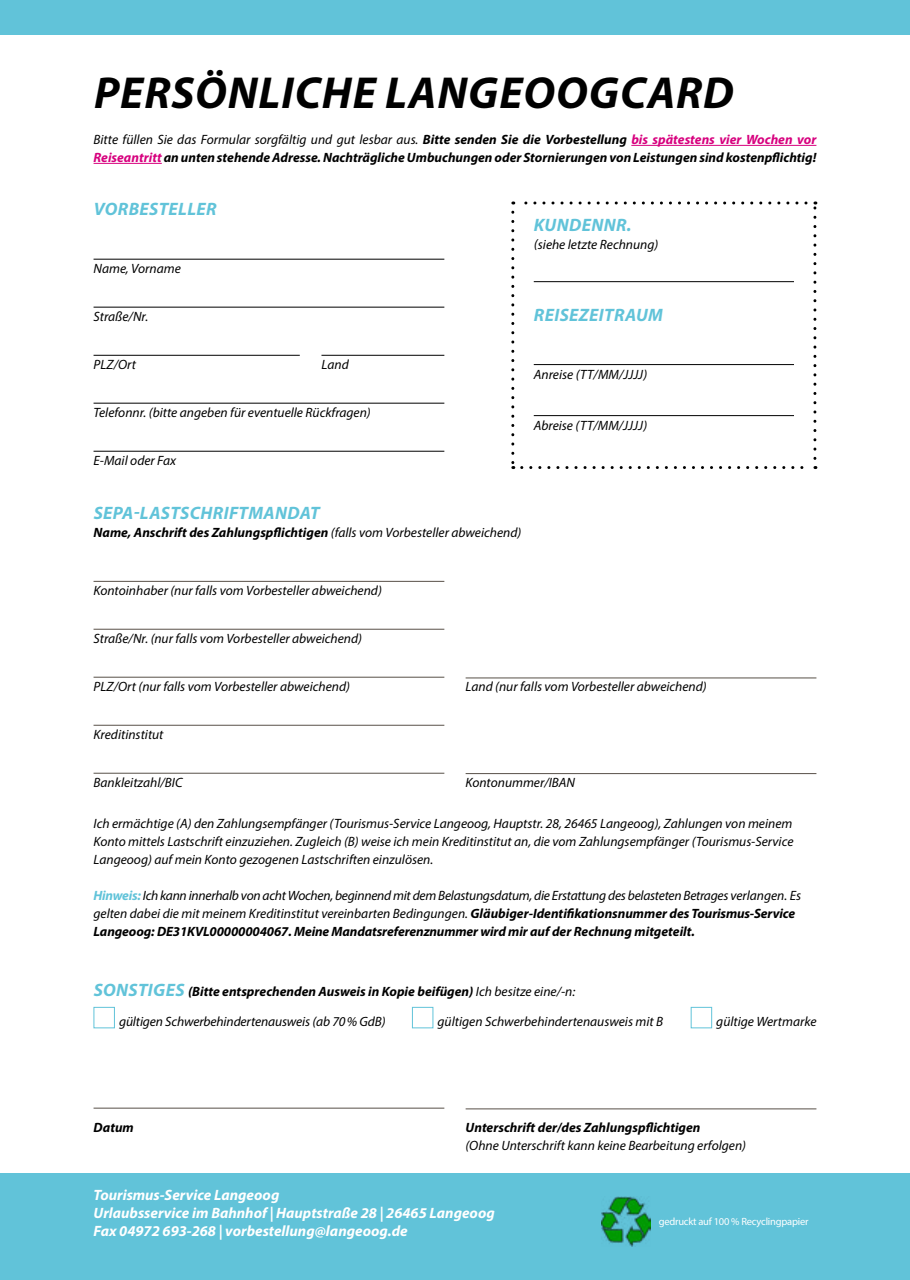
<style>
.page{position:relative;width:910px;height:1280px;background:#fff}
.page>*{position:absolute;margin:0;border:0;box-sizing:border-box;transform-origin:0 0}
.t1{font:italic 700 45px "Myriad Pro";letter-spacing:.02em;color:#000}
.t2{font:italic 700 18px "Myriad Pro";letter-spacing:.02em;color:#61c3d9}
.t3{font:italic 700 15px/18px "Myriad Pro";color:#fff}
.t4{font:italic 13.5px/18px "Myriad Pro";color:#000;text-align:justify}
.t5{font:italic 700 13.5px/18px "Myriad Pro";color:#000}
.t6{font:italic 13.5px/18px "Myriad Pro";letter-spacing:-.02em;color:#000}
.t7{font:10.5px "Myriad Pro";letter-spacing:-.02em;color:#fff}
.s1{font-weight:400}
.s2{color:#d7007e}
.s3{font-weight:700;color:#61c3d9}
.s4{font-weight:700}
.s5{font-size:18px;color:#61c3d9}
</style>
<div class="page">
<hr style="left:631px;top:145px;width:185px;height:1px;background:#d7007e">
<hr style="left:94px;top:163px;width:68px;height:1px;background:#d7007e">
<div style="left:0;top:1174px;width:910px;height:106px;background:#61c3d9"></div>
<div style="left:94px;top:1007px;width:21px;height:21px;border:1px solid #61c3d9"></div>
<div style="left:412px;top:1007px;width:21px;height:21px;border:1px solid #61c3d9"></div>
<div style="left:691px;top:1007px;width:21px;height:21px;border:1px solid #61c3d9"></div>
<hr style="left:94px;top:259px;width:350px;height:1px;background:#000">
<hr style="left:94px;top:307px;width:350px;height:1px;background:#000">
<hr style="left:94px;top:355px;width:206px;height:1px;background:#000">
<hr style="left:321px;top:355px;width:123px;height:1px;background:#000">
<hr style="left:94px;top:403px;width:350px;height:1px;background:#000">
<hr style="left:94px;top:451px;width:350px;height:1px;background:#000">
<hr style="left:94px;top:581px;width:350px;height:1px;background:#585048">
<hr style="left:94px;top:629px;width:350px;height:1px;background:#585048">
<hr style="left:94px;top:677px;width:350px;height:1px;background:#585048">
<hr style="left:94px;top:725px;width:350px;height:1px;background:#585048">
<hr style="left:94px;top:773px;width:350px;height:1px;background:#585048">
<hr style="left:466px;top:677px;width:350px;height:1px;background:#585048">
<hr style="left:466px;top:773px;width:350px;height:1px;background:#585048">
<hr style="left:94px;top:1108px;width:350px;height:1px;background:#585048">
<hr style="left:466px;top:1108px;width:350px;height:1px;background:#585048">
<svg style="left:511px;top:212px;width:3px;height:257px"></svg>
<svg style="left:522px;top:466px;width:294px;height:3px"></svg>
<svg style="left:813px;top:201px;width:3px;height:257px"></svg>
<svg style="left:513px;top:201px;width:293px;height:3px"></svg>
<hr style="left:534px;top:281px;width:260px;height:1px;background:#000">
<hr style="left:534px;top:364px;width:260px;height:1px;background:#000">
<hr style="left:534px;top:415px;width:260px;height:1px;background:#000">
<div style="left:0;top:0;width:910px;height:34px;background:#61c3d9"></div>
<img style="left:601px;top:1196px;width:49px;height:50px">
<h1 class="t1" style="left:94px;top:64px;width:641px">PERSÖNLICHE LANGEOOGCARD</h1>
<p class="t5" style="left:94px;top:130px;width:724px"><span class="s1">Bitte füllen Sie das Formular sorgfältig und gut lesbar aus.</span> Bitte senden Sie die Vorbestellung <span class="s2">bis spätestens vier Wochen vor<br>Reiseantritt</span> an unten stehende Adresse. Nachträgliche Umbuchungen oder Stornierungen von Leistungen sind kostenpflichtig!</p>
<h2 class="t2" style="left:94px;top:197px;width:124px">VORBESTELLER</h2>
<p class="t4" style="left:94px;top:259px;width:89px">Name, Vorname</p>
<p class="t4" style="left:94px;top:307px;width:56px">Straße/Nr.</p>
<p class="t4" style="left:94px;top:355px;width:44px">PLZ/Ort</p>
<p class="t4" style="left:322px;top:355px;width:29px">Land</p>
<p class="t4" style="left:94px;top:403px;width:279px">Telefonnr. (bitte angeben für eventuelle Rückfragen)</p>
<p class="t4" style="left:94px;top:451px;width:84px">E-Mail oder Fax</p>
<h2 class="t2" style="left:534px;top:213px;width:99px">KUNDENNR.</h2>
<p class="t4" style="left:534px;top:235px;width:126px">(siehe letzte Rechnung)</p>
<h2 class="t2" style="left:534px;top:303px;width:131px">REISEZEITRAUM</h2>
<p class="t4" style="left:534px;top:365px;width:115px">Anreise (TT/MM/JJJJ)</p>
<p class="t4" style="left:534px;top:416px;width:115px">Abreise (TT/MM/JJJJ)</p>
<h2 class="t2" style="left:94px;top:501px;width:227px">SEPA-LASTSCHRIFTMANDAT</h2>
<p class="t5" style="left:94px;top:523px;width:429px">Name, Anschrift des Zahlungspflichtigen <span class="s1">(falls vom Vorbesteller abweichend)</span></p>
<p class="t4" style="left:94px;top:581px;width:290px">Kontoinhaber (nur falls vom Vorbesteller abweichend)</p>
<p class="t4" style="left:94px;top:629px;width:270px">Straße/Nr. (nur falls vom Vorbesteller abweichend)</p>
<p class="t4" style="left:94px;top:677px;width:258px">PLZ/Ort (nur falls vom Vorbesteller abweichend)</p>
<p class="t4" style="left:466px;top:677px;width:243px">Land (nur falls vom Vorbesteller abweichend)</p>
<p class="t4" style="left:94px;top:725px;width:72px">Kreditinstitut</p>
<p class="t4" style="left:94px;top:773px;width:91px">Bankleitzahl/BIC</p>
<p class="t4" style="left:466px;top:773px;width:111px">Kontonummer/IBAN</p>
<p class="t4" style="left:94px;top:814px;width:701px">Ich ermächtige (A) den Zahlungsempfänger (Tourismus-Service Langeoog, Hauptstr. 28, 26465 Langeoog), Zahlungen von meinem Konto mittels Lastschrift einzuziehen. Zugleich (B) weise ich mein Kreditinstitut an, die vom Zahlungsempfänger (Tourismus-Service Langeoog) auf mein Konto gezogenen Lastschriften einzulösen.</p>
<p class="t6" style="left:94px;top:886px;width:709px"><span class="s3">Hinweis:</span> Ich kann innerhalb von acht Wochen, beginnend mit dem Belastungsdatum, die Erstattung des belasteten Betrages verlangen. Es gelten dabei die mit meinem Kreditinstitut vereinbarten Bedingungen. <span class="s4">Gläubiger-Identifikationsnummer des Tourismus-Service<br>Langeoog: DE31KVL00000004067. Meine Mandatsreferenznummer wird mir auf der Rechnung mitgeteilt.</span></p>
<p class="t5" style="left:94px;top:982px;width:483px"><span class="s5">SONSTIGES</span> (Bitte entsprechenden Ausweis in Kopie beifügen) <span class="s1">Ich besitze eine/-n:</span></p>
<p class="t4" style="left:119px;top:1012px;width:268px">gültigen Schwerbehindertenausweis (ab 70% GdB)</p>
<p class="t4" style="left:438px;top:1012px;width:227px">gültigen Schwerbehindertenausweis mit B</p>
<p class="t4" style="left:716px;top:1012px;width:102px">gültige Wertmarke</p>
<p class="t5" style="left:94px;top:1118px;width:42px">Datum</p>
<p class="t5" style="left:466px;top:1118px;width:236px">Unterschrift der/des Zahlungspflichtigen</p>
<p class="t4" style="left:466px;top:1136px;width:282px">(Ohne Unterschrift kann keine Bearbeitung erfolgen)</p>
<p class="t3" style="left:94px;top:1185px;width:403px">Tourismus-Service Langeoog<br>Urlaubsservice im Bahnhof | Hauptstraße 28 | 26465 Langeoog<br>Fax 04972 693-268 | vorbestellung@langeoog.de</p>
<p class="t7" style="left:659px;top:1215px;width:151px">gedruckt auf 100 % Recyclingpapier</p>
</div>
